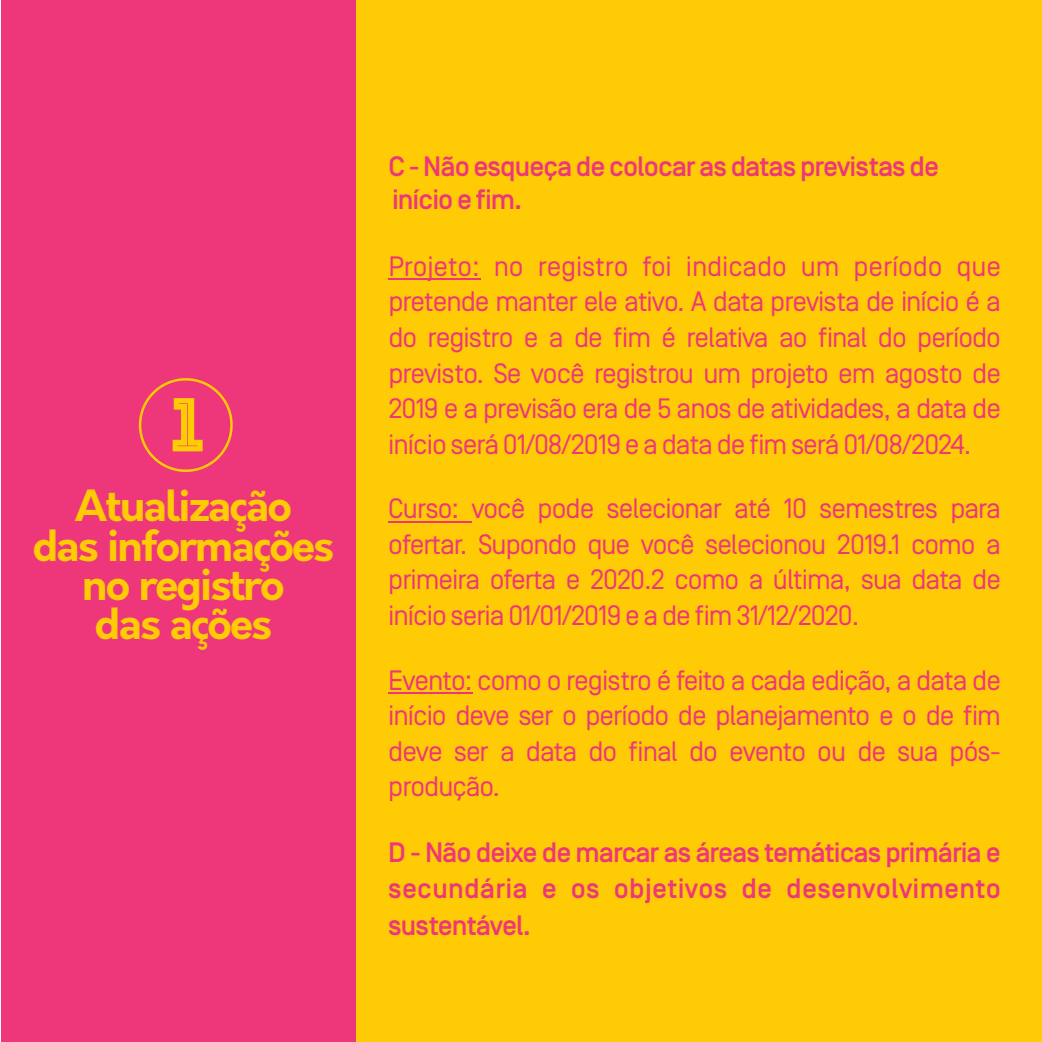
<style>
.page{position:relative;width:1042px;height:1042px;background:#fff}
.page>*{position:absolute;margin:0;border:0;box-sizing:border-box;transform-origin:0 0}
.t1{font:75.95px "Intro Inline";color:#ffcb04}
.t2{font:700 42px/39.4px "Orkney";letter-spacing:-.045em;color:#ffcb04;text-align:center}
.t3{font:28px/35.5px "Simplon BP";letter-spacing:-.035em;color:#ee367a;text-align:justify}
.t4{font:500 28px/36.6px "Simplon BP";letter-spacing:-.035em;color:#ee367a}
</style>
<div class="page">
<div style="left:1px;top:0;width:1041px;height:1042px;background:#ee367a"></div>
<div style="left:355px;top:0;width:687px;height:1042px;background:#ffcb04"></div>
<div style="left:139px;top:378px;width:94px;height:94px;border:2px solid #ffcb04;border-radius:50%"></div>
<hr style="left:388px;top:278px;width:92px;height:2px;background:#ee367a">
<hr style="left:388px;top:521px;width:83px;height:1px;background:#ee367a">
<hr style="left:388px;top:692px;width:84px;height:1px;background:#ee367a">
<h1 class="t1" style="left:171px;top:394px;width:34px">1</h1>
<h2 class="t2" style="left:33px;top:491px;width:303px">Atualização<br>das informações no registro<br>das ações</h2>
<p class="t4" style="left:388px;top:150px;width:552px;line-height:33.2px">C - Não esqueça de colocar as datas previstas de início e fim.</p>
<p class="t3" style="left:388px;top:249px;width:614px">Projeto: no registro foi indicado um período que pretende manter ele ativo. A data prevista de início é a do registro e a de fim é relativa ao final do período previsto. Se você registrou um projeto em agosto de 2019 e a previsão era de 5 anos de atividades, a data de início será 01/08/2019 e a data de fim será 01/08/2024.</p>
<p class="t3" style="left:388px;top:492px;width:614px">Curso: você pode selecionar até 10 semestres para ofertar. Supondo que você selecionou 2019.1 como a primeira oferta e 2020.2 como a última, sua data de início seria 01/01/2019 e a de fim 31/12/2020.</p>
<p class="t3" style="left:388px;top:663px;width:614px">Evento: como o registro é feito a cada edição, a data de início deve ser o período de planejamento e o de fim deve ser a data do final do evento ou de sua pós&shy;produção.</p>
<p class="t4" style="left:388px;top:834px;width:614px;text-align:justify">D - Não deixe de marcar as áreas temáticas primária e secundária e os objetivos de desenvolvimento sustentável.</p>
</div>
